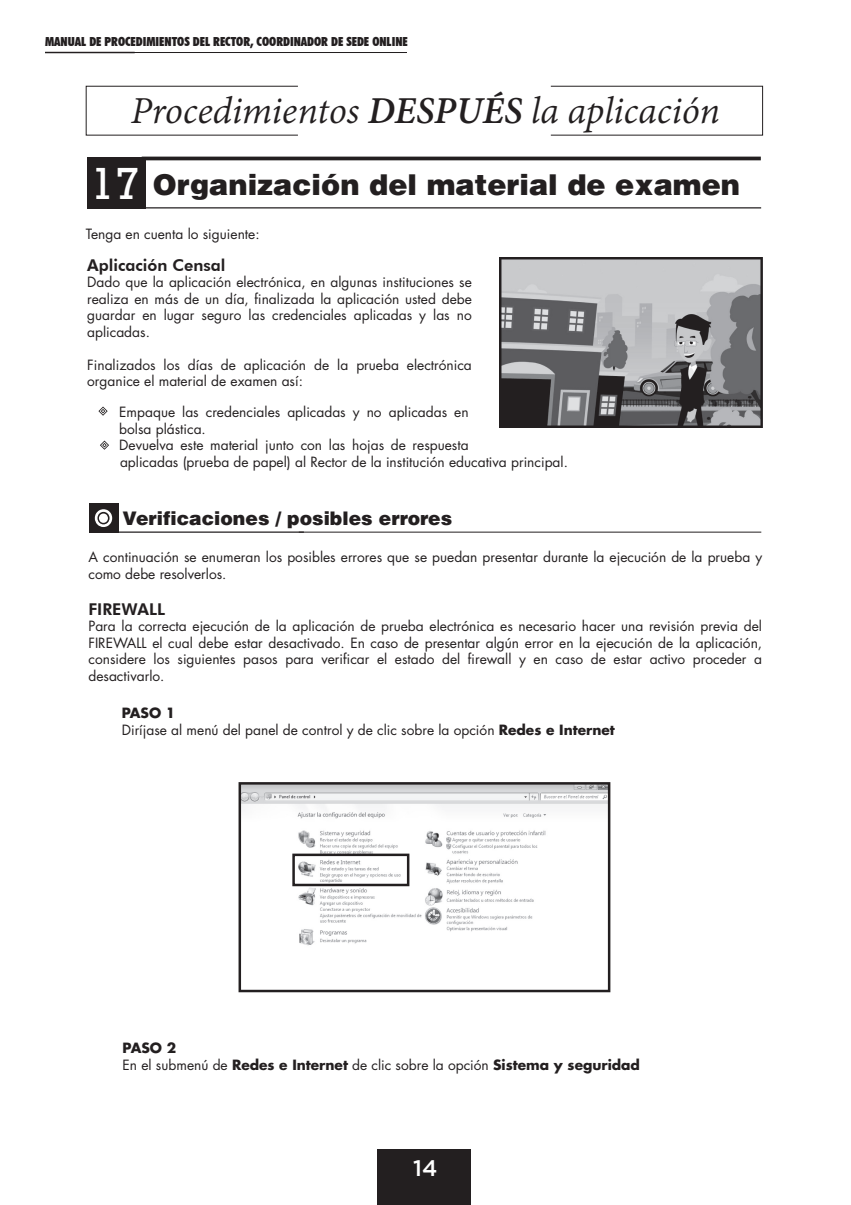
<style>
.page{position:relative;width:851px;height:1205px;background:#fff}
.page>*{position:absolute;margin:0;border:0;box-sizing:border-box;transform-origin:0 0}
.t1{font:italic 41.25px "Adobe Devanagari";letter-spacing:-.01em;color:#231f20}
.t2{font:900 28.75px "Helvetica";color:#231f20}
.t3{font:500 22.5px "Gotham";color:#fff}
.t4{font:900 18.75px "Helvetica";color:#231f20}
.t5{font:800 16.25px "Futura BT";color:#231f20}
.t6{font:13.75px/16.5px "Futura Std";color:#231f20}
.t7{font:700 13.75px/16.5px "Futura Std";color:#231f20}
.t8{font:900 condensed 12.5px "Futura BT";color:#231f20}
.s1{font-weight:700}
.s2{font-family:"Rockwell";font-weight:400;font-size:46.25px;color:#fff}
.s3{font-weight:400}
</style>
<div class="page">
<div style="left:378px;top:1149px;width:93px;height:56px;background:#231f20"></div>
<hr style="left:45px;top:52px;width:90px;height:1px;background:#231f20">
<hr style="left:129px;top:52px;width:278px;height:1px;background:#231f20">
<div style="left:87px;top:157px;width:58px;height:51px;background:#231f20"></div>
<hr style="left:141px;top:207px;width:620px;height:1px;background:#231f20">
<hr style="left:142px;top:157px;width:618px;height:3px;background:#231f20">
<svg style="left:98px;top:406px;width:10px;height:10px"></svg>
<svg style="left:100px;top:440px;width:9px;height:10px"></svg>
<img style="left:499px;top:257px;width:263px;height:170px">
<div style="left:89px;top:503px;width:30px;height:30px;background:#231f20"></div>
<svg style="left:95px;top:509px;width:17px;height:18px"></svg>
<hr style="left:115px;top:531px;width:189px;height:2px;background:#231f20">
<hr style="left:299px;top:532px;width:462px;height:1px;background:#231f20">
<img style="left:241px;top:785px;width:366px;height:204px">
<div style="left:238px;top:782px;width:372px;height:210px;border:2px solid #231f20"></div>
<div style="left:292px;top:853px;width:117px;height:33px;border:2px solid #231f20"></div>
<p class="t8" style="left:45px;top:34px;width:364px">MANUAL DE PROCEDIMIENTOS DEL RECTOR, COORDINADOR DE SEDE ONLINE</p>
<h1 class="t1" style="left:131px;top:88px;width:591px">Procedimientos <span class="s1">DESPUÉS</span> la aplicación</h1>
<h2 class="t2" style="left:90px;top:166px;width:651px"><span class="s2">17</span> Organización del material de examen</h2>
<p class="t6" style="left:86px;top:226px;width:175px">Tenga en cuenta lo siguiente:</p>
<p class="t5" style="left:87px;top:255px;width:140px">Aplicación Censal</p>
<p class="t6" style="left:87px;top:274px;width:386px;text-align:justify">Dado que la aplicación electrónica, en algunas instituciones se realiza en más de un día, finalizada la aplicación usted debe guardar en lugar seguro las credenciales aplicadas y las no aplicadas.</p>
<p class="t6" style="left:87px;top:356px;width:386px">Finalizados los días de aplicación de la prueba electrónica organice el material de examen así:</p>
<p class="t6" style="left:119px;top:404px;width:450px">Empaque las credenciales aplicadas y no aplicadas en<br>bolsa plástica.<br>Devuelva este material junto con las hojas de respuesta<br>aplicadas (prueba de papel) al Rector de la institución educativa principal.</p>
<h3 class="t4" style="left:122px;top:505px;width:331px">Verificaciones / posibles errores</h3>
<p class="t6" style="left:88px;top:549px;width:675px">A continuación se enumeran los posibles errores que se puedan presentar durante la ejecución de la prueba y como debe resolverlos.</p>
<p class="t5" style="left:88px;top:599px;width:78px">FIREWALL</p>
<p class="t6" style="left:88px;top:618px;width:675px;text-align:justify">Para la correcta ejecución de la aplicación de prueba electrónica es necesario hacer una revisión previa del FIREWALL el cual debe estar desactivado. En caso de presentar algún error en la ejecución de la aplicación, considere los siguientes pasos para verificar el estado del firewall y en caso de estar activo proceder a desactivarlo.</p>
<p class="t6" style="left:122px;top:705px;width:494px"><span class="s1">PASO 1<br></span>Diríjase al menú del panel de control y de clic sobre la opción <span class="s1">Redes e Internet</span></p>
<p class="t7" style="left:123px;top:1040px;width:519px">PASO 2<br><span class="s3">En el submenú de</span> Redes e Internet <span class="s3">de clic sobre la opción</span> Sistema y seguridad</p>
<h3 class="t3" style="left:413px;top:1155px;width:26px">14</h3>
</div>
